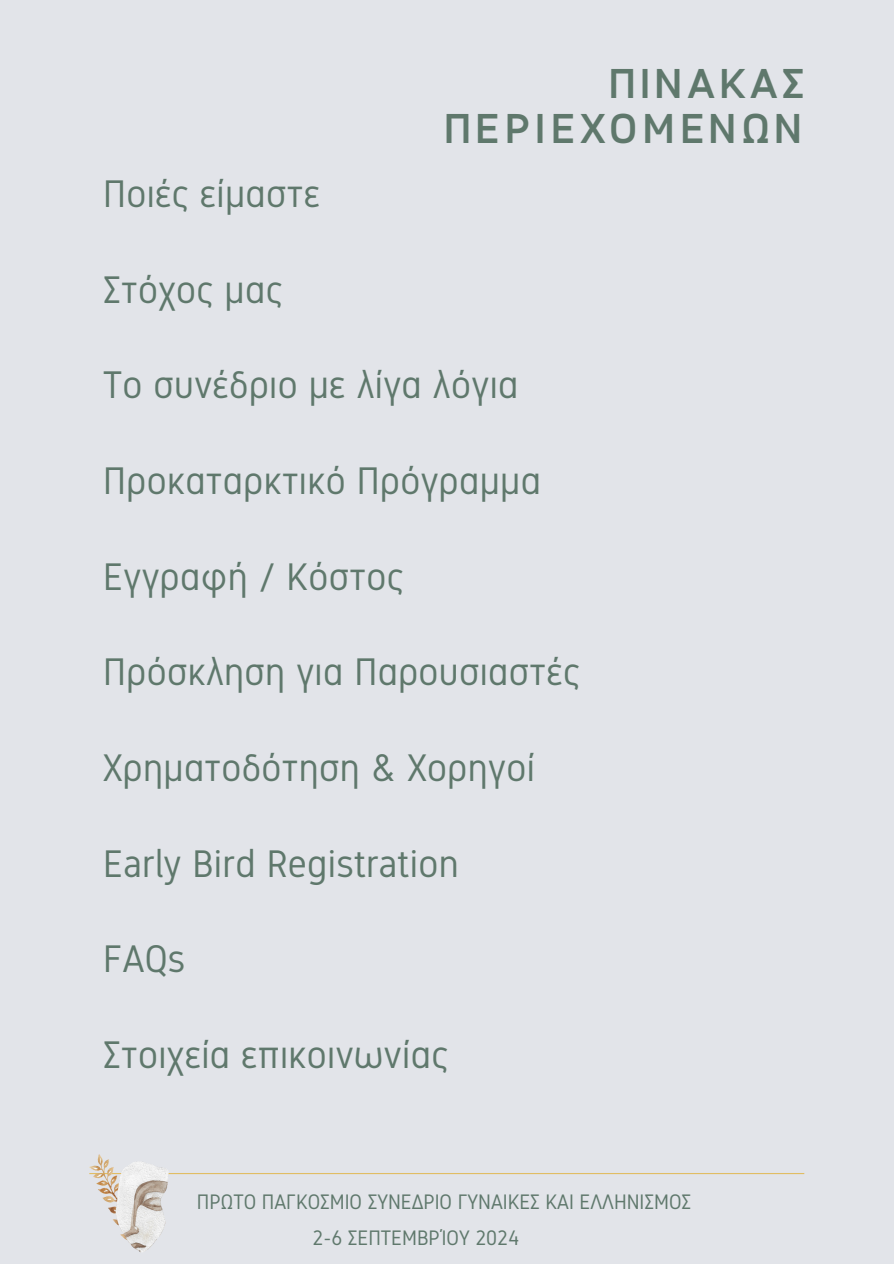
<style>
.page{position:relative;width:894px;height:1264px;background:#fff}
.page>*{position:absolute;margin:0;border:0;box-sizing:border-box;transform-origin:0 0}
.t1{font:700 42px/45px "Normung";letter-spacing:.07em;color:#5f786c;text-align:right}
.t2{font:38.55px "Normung";letter-spacing:.01em;color:#5f786c}
.t3{font:21px "Normung";color:#5f786c}
</style>
<div class="page">
<div style="left:0;top:0;width:893px;height:1263px;background:#e2e4e9"></div>
<hr style="left:89px;top:1172px;width:715px;height:2px;background:#e1bd64">
<img style="left:89px;top:1154px;width:79px;height:98px">
<h1 class="t2" style="left:103px;top:172px;width:218px">Ποιές είμαστε</h1>
<h1 class="t2" style="left:103px;top:268px;width:181px">Στόχος μας</h1>
<h2 class="t1" style="left:443px;top:61px;width:362px">ΠIΝΑΚΑΣ<br>ΠΕΡΙΕΧΟΜEΝΩΝ</h2>
<h1 class="t2" style="left:103px;top:363px;width:416px">Το συνέδριο με λίγα λόγια</h1>
<h1 class="t2" style="left:103px;top:459px;width:439px">Προκαταρκτικό Πρόγραμμα</h1>
<h1 class="t2" style="left:103px;top:554px;width:302px">Εγγραφή / Κόστος</h1>
<h1 class="t2" style="left:103px;top:650px;width:478px">Πρόσκληση για Παρουσιαστές</h1>
<h1 class="t2" style="left:103px;top:746px;width:433px">Χρηματοδότηση &amp; Χορηγοί</h1>
<h1 class="t2" style="left:103px;top:841px;width:357px">Early Bird Registration</h1>
<h1 class="t2" style="left:103px;top:937px;width:84px">FAQs</h1>
<h1 class="t2" style="left:103px;top:1033px;width:346px">Στοιχεία επικοινωνίας</h1>
<p class="t3" style="left:197px;top:1189px;width:495px">ΠΡΩΤΟ ΠΑΓΚΟΣΜΙΟ ΣΥΝΕΔΡΙΟ ΓΥΝΑΙΚΕΣ ΚΑΙ ΕΛΛΗΝΙΣΜΟΣ</p>
<p class="t3" style="left:312px;top:1225px;width:208px">2-6 ΣΕΠΤΕΜΒΡΊΟΥ 2024</p>
</div>
